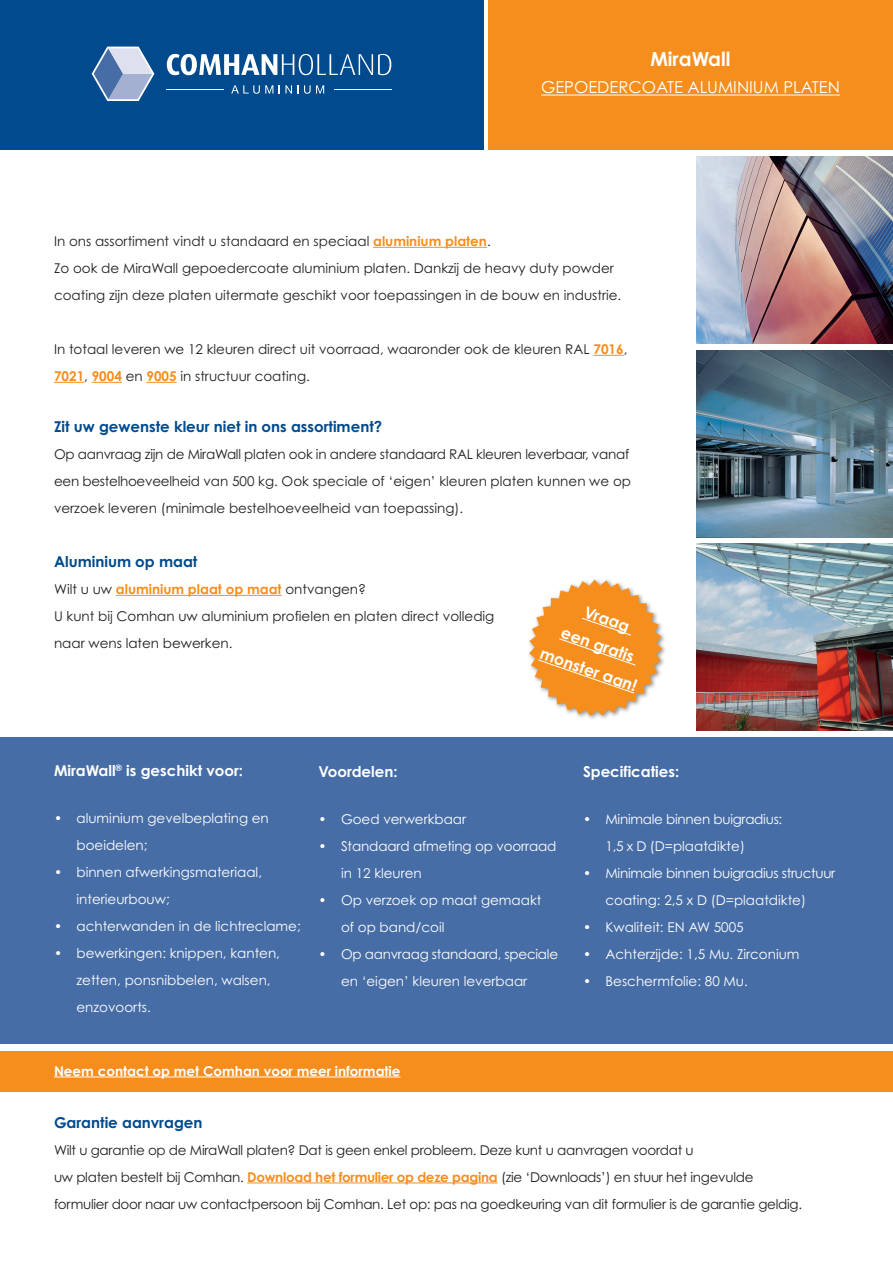
<style>
.page{position:relative;width:893px;height:1263px;background:#fff}
.page>*{position:absolute;margin:0;border:0;box-sizing:border-box;transform-origin:0 0}
.t1{font:700 19.5px "Century Gothic Pro";color:#fff}
.t2{font:16.5px "Century Gothic Pro";color:#fff}
.t3{font:700 16.05px/26.8px "Century Gothic Pro";color:#fff;text-align:center}
.t4{font:700 15px "Century Gothic Pro";color:#004a8d}
.t5{font:700 15px "Century Gothic Pro";color:#fff}
.t6{font:13.5px/27px "Century Gothic Pro";color:#231f20}
.t7{font:13.5px/27px "Century Gothic Pro";color:#fff}
.t8{font:13.5px/27px "Century Gothic Pro";letter-spacing:-.02em;color:#231f20}
.t9{font:13.5px/27px "Century Gothic Pro";letter-spacing:-.02em;color:#fff}
.t10{font:700 13.5px "Century Gothic Pro";color:#fff}
.s1{font-weight:700;color:#f68e1e}
</style>
<div class="page">
<div style="left:488px;top:0;width:405px;height:149px;background:#f68e1e"></div>
<div style="left:0;top:0;width:483px;height:149px;background:#004a8d"></div>
<svg style="left:92px;top:47px;width:62px;height:54px"></svg>
<svg style="left:167px;top:54px;width:224px;height:21px"></svg>
<svg style="left:231px;top:85px;width:42px;height:9px"></svg>
<svg style="left:279px;top:85px;width:45px;height:9px"></svg>
<hr style="left:167px;top:89px;width:57px;height:1px;background:#fff">
<hr style="left:334px;top:89px;width:57px;height:1px;background:#fff">
<hr style="left:541px;top:95px;width:299px;height:1px;background:#fff">
<div style="left:0;top:738px;width:893px;height:306px;background:#476da6"></div>
<div style="left:0;top:1051px;width:893px;height:41px;background:#f68e1e"></div>
<hr style="left:54px;top:1076px;width:346px;height:1px;background:#fff">
<hr style="left:247px;top:1182px;width:250px;height:1px;background:#f68e1e">
<div style="left:527px;top:577px;width:140px;height:144px;background:#231f20;opacity:.5"></div>
<svg style="left:528px;top:580px;width:135px;height:136px"></svg>
<hr style="left:373px;top:247px;width:114px;height:1px;background:#f68e1e">
<hr style="left:593px;top:355px;width:31px;height:1px;background:#f68e1e">
<hr style="left:54px;top:382px;width:30px;height:1px;background:#f68e1e">
<hr style="left:92px;top:382px;width:30px;height:1px;background:#f68e1e">
<hr style="left:146px;top:382px;width:31px;height:1px;background:#f68e1e">
<hr style="left:116px;top:595px;width:166px;height:1px;background:#f68e1e">
<img style="left:696px;top:350px;width:197px;height:187px">
<img style="left:696px;top:156px;width:197px;height:187px">
<img style="left:696px;top:544px;width:197px;height:186px">
<h1 class="t1" style="left:650px;top:47px;width:82px">MiraWall</h1>
<p class="t2" style="left:541px;top:77px;width:300px">GEPOEDERCOATE ALUMINIUM PLATEN</p>
<p class="t6" style="left:54px;top:227px;width:569px">In ons assortiment vindt u standaard en speciaal <span class="s1">aluminium platen</span>.<br>Zo ook de MiraWall gepoedercoate aluminium platen. Dankzij de heavy duty powder coating zijn deze platen uitermate geschikt voor toepassingen in de bouw en industrie.</p>
<p class="t6" style="left:54px;top:335px;width:575px">In totaal leveren we 12 kleuren direct uit voorraad, waaronder ook de kleuren RAL <span class="s1">7016</span>,<br><span class="s1">7021</span>, <span class="s1">9004</span> en <span class="s1">9005</span> in structuur coating.</p>
<p class="t4" style="left:54px;top:417px;width:330px">Zit uw gewenste kleur niet in ons assortiment?</p>
<p class="t6" style="left:54px;top:440px;width:579px">Op aanvraag zijn de MiraWall platen ook in andere standaard RAL kleuren leverbaar, vanaf een bestelhoeveelheid van 500 kg. Ook speciale of ‘eigen’ kleuren platen kunnen we op verzoek leveren (minimale bestelhoeveelheid van toepassing).</p>
<p class="t4" style="left:54px;top:552px;width:145px">Aluminium op maat</p>
<p class="t6" style="left:54px;top:575px;width:442px">Wilt u uw <span class="s1">aluminium plaat op maat</span> ontvangen?<br>U kunt bij Comhan uw aluminium profielen en platen direct volledig naar wens laten bewerken.</p>
<p class="t3" style="left:563px;top:589px;width:103px;rotate:19deg">Vraag<br>een gratis monster aan!</p>
<p class="t5" style="left:54px;top:761px;width:191px">MiraWall<sup>®</sup> is geschikt voor:</p>
<p class="t7" style="left:77px;top:804px;width:194px;text-indent:-23px">• aluminium gevelbeplating en boeidelen;</p>
<p class="t7" style="left:77px;top:858px;width:187px;text-indent:-23px">• binnen afwerkingsmateriaal, interieurbouw;</p>
<p class="t7" style="left:54px;top:912px;width:248px">• achterwanden in de lichtreclame;</p>
<p class="t7" style="left:77px;top:939px;width:205px;text-indent:-23px">• bewerkingen: knippen, kanten, zetten, ponsnibbelen, walsen, enzovoorts.</p>
<p class="t5" style="left:318px;top:762px;width:81px">Voordelen:</p>
<p class="t7" style="left:318px;top:805px;width:149px">• Goed verwerkbaar</p>
<p class="t7" style="left:341px;top:832px;width:217px;text-indent:-23px">• Standaard afmeting op voorraad in 12 kleuren</p>
<p class="t7" style="left:341px;top:886px;width:202px;text-indent:-23px">• Op verzoek op maat gemaakt of op band/coil</p>
<p class="t9" style="left:341px;top:940px;width:219px;text-indent:-23px">• Op aanvraag standaard, speciale en ‘eigen’ kleuren leverbaar</p>
<p class="t10" style="left:54px;top:1062px;width:348px">Neem contact op met Comhan voor meer informatie</p>
<p class="t5" style="left:583px;top:762px;width:98px">Specificaties:</p>
<p class="t9" style="left:605px;top:805px;width:178px;text-indent:-23px">• Minimale binnen buigradius:<br>1,5 x D (D=plaatdikte)</p>
<p class="t9" style="left:583px;top:859px;width:254px;text-align:center">• Minimale binnen buigradius structuur coating: 2,5 x D (D=plaatdikte)</p>
<p class="t7" style="left:583px;top:913px;width:162px">• Kwaliteit: EN AW 5005</p>
<p class="t7" style="left:583px;top:940px;width:218px">• Achterzijde: 1,5 Mu. Zirconium</p>
<p class="t7" style="left:583px;top:967px;width:166px">• Beschermfolie: 80 Mu.</p>
<p class="t4" style="left:54px;top:1113px;width:150px">Garantie aanvragen</p>
<p class="t8" style="left:54px;top:1136px;width:750px">Wilt u garantie op de MiraWall platen? Dat is geen enkel probleem. Deze kunt u aanvragen voordat u<br>uw platen bestelt bij Comhan. <span class="s1">Download het formulier op deze pagina</span> (zie ‘Downloads’) en stuur het ingevulde formulier door naar uw contactpersoon bij Comhan. Let op: pas na goedkeuring van dit formulier is de garantie geldig.</p>
</div>
